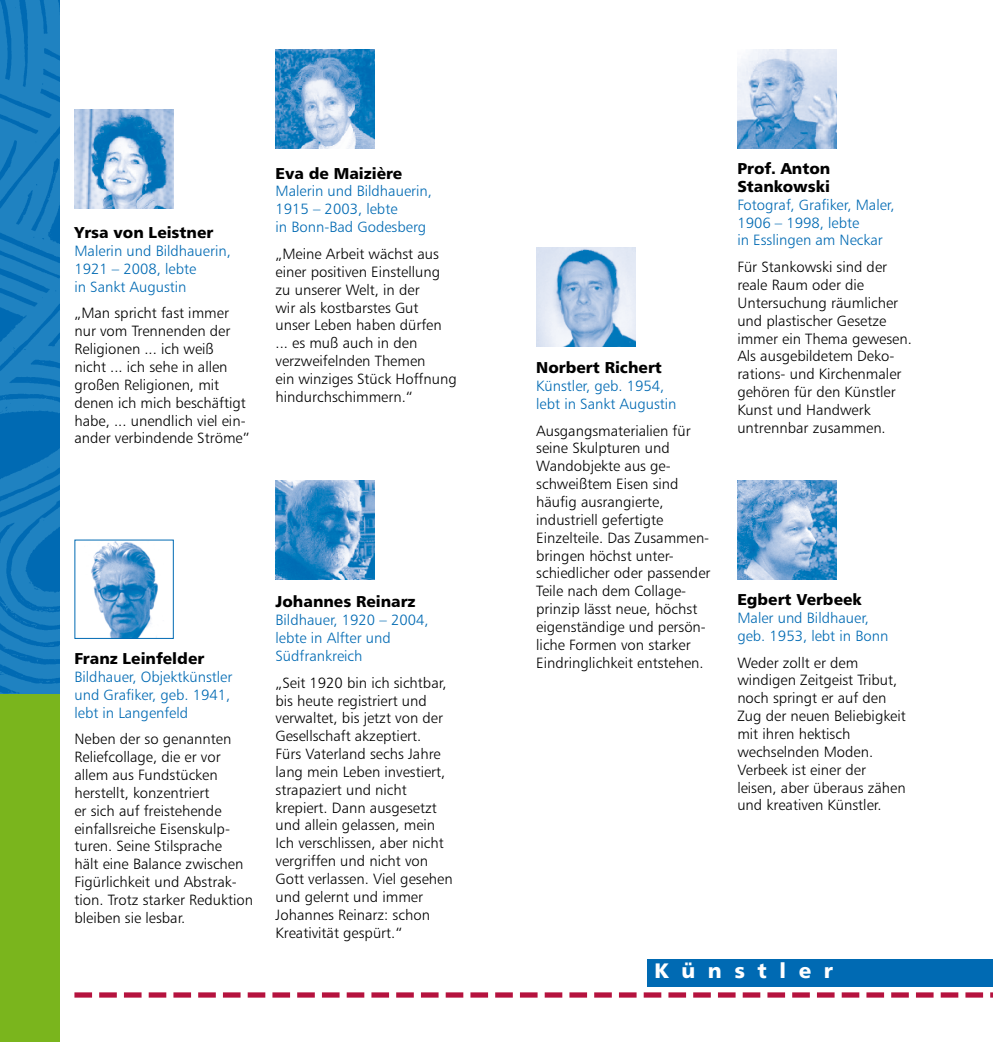
<style>
.page{position:relative;width:993px;height:1042px;background:#fff}
.page>*{position:absolute;margin:0;border:0;box-sizing:border-box;transform-origin:0 0}
.t1{font:21px "Humanist 777 BT Black B";letter-spacing:.6em;color:#fff}
.t2{font:15.75px/17.8px "Humanist 777 BT Black B";color:#000}
.t3{font:14.88px/17.8px "Humanist 777 BT Light B";color:#000}
.t4{font:14.88px/17.8px "Humanist 777 BT Light B";color:#006ab3}
</style>
<div class="page">
<div style="left:647px;top:959px;width:345px;height:27px;background:#006ab3"></div>
<img style="left:74px;top:109px;width:100px;height:99px">
<img style="left:275px;top:50px;width:99px;height:99px">
<img style="left:275px;top:480px;width:99px;height:100px">
<img style="left:536px;top:247px;width:99px;height:99px">
<img style="left:737px;top:480px;width:99px;height:99px">
<img style="left:737px;top:50px;width:99px;height:99px">
<img style="left:0;top:0;width:59px;height:694px">
<div style="left:0;top:694px;width:60px;height:348px;background:#7ab51d"></div>
<svg style="left:74px;top:992px;width:918px;height:5px"></svg>
<img style="left:91px;top:542px;width:67px;height:95px">
<div style="left:74px;top:540px;width:100px;height:99px;border:1px solid #006ab3"></div>
<p class="t2" style="left:74px;top:223px;width:140px">Yrsa von Leistner</p>
<p class="t4" style="left:74px;top:242px;width:158px">Malerin und Bildhauerin,<br>1921 – 2008, lebte<br>in Sankt Augustin</p>
<p class="t3" style="left:74px;top:304px;width:177px">„Man spricht fast immer nur vom Trennenden der<br>Religionen ... ich weiß<br>nicht ... ich sehe in allen großen Religionen, mit denen ich mich beschäftigt habe, ... unendlich viel ein&shy;ander verbindende Ströme”</p>
<p class="t2" style="left:275px;top:164px;width:128px">Eva de Maizière</p>
<p class="t4" style="left:275px;top:182px;width:158px">Malerin und Bildhauerin,<br>1915 – 2003, lebte<br>in Bonn-Bad Godesberg</p>
<p class="t3" style="left:275px;top:245px;width:183px">„Meine Arbeit wächst aus einer positiven Einstellung zu unserer Welt, in der<br>wir als kostbarstes Gut unser Leben haben dürfen ... es muß auch in den verzweifelnden Themen<br>ein winziges Stück Hoffnung hindurchschimmern.“</p>
<p class="t2" style="left:74px;top:649px;width:131px">Franz Leinfelder</p>
<p class="t4" style="left:74px;top:667px;width:159px">Bildhauer, Objektkünstler und Grafiker, geb. 1941, lebt in Langenfeld</p>
<p class="t3" style="left:74px;top:730px;width:180px">Neben der so genannten<br>Reliefcollage, die er vor allem aus Fundstücken herstellt, konzentriert<br>er sich auf freistehende einfallsreiche Eisenskulp&shy;turen. Seine Stilsprache<br>hält eine Balance zwischen<br>Figürlichkeit und Abstrak&shy;tion. Trotz starker Reduktion bleiben sie lesbar.</p>
<p class="t2" style="left:275px;top:592px;width:141px">Johannes Reinarz</p>
<p class="t4" style="left:275px;top:611px;width:154px">Bildhauer, 1920 – 2004, lebte in Alfter und<br>Südfrankreich</p>
<p class="t3" style="left:275px;top:673px;width:179px">„Seit 1920 bin ich sichtbar, bis heute registriert und verwaltet, bis jetzt von der<br>Gesellschaft akzeptiert.<br>Fürs Vaterland sechs Jahre lang mein Leben investiert, strapaziert und nicht krepiert. Dann ausgesetzt und allein gelassen, mein<br>Ich verschlissen, aber nicht vergriffen und nicht von<br>Gott verlassen. Viel gesehen und gelernt und immer<br>Johannes Reinarz: schon<br>Kreativität gespürt.“</p>
<p class="t2" style="left:536px;top:358px;width:127px">Norbert Richert</p>
<p class="t4" style="left:536px;top:377px;width:142px">Künstler, geb. 1954, lebt in Sankt Augustin</p>
<p class="t3" style="left:536px;top:421px;width:176px">Ausgangsmaterialien für seine Skulpturen und<br>Wandobjekte aus ge&shy;schweißtem Eisen sind häufig ausrangierte, industriell gefertigte<br>Einzelteile. Das Zusammen&shy;bringen höchst unter&shy;schiedlicher oder passender<br>Teile nach dem Collage&shy;prinzip lässt neue, höchst eigenständige und persön&shy;liche Formen von starker<br>Eindringlichkeit entstehen.</p>
<p class="t2" style="left:737px;top:159px;width:94px">Prof. Anton<br>Stankowski</p>
<p class="t4" style="left:737px;top:195px;width:159px">Fotograf, Grafiker, Maler,<br>1906 – 1998, lebte<br>in Esslingen am Neckar</p>
<p class="t3" style="left:737px;top:258px;width:176px">Für Stankowski sind der reale Raum oder die<br>Untersuchung räumlicher und plastischer Gesetze immer ein Thema gewesen.<br>Als ausgebildetem Deko&shy;rations- und Kirchenmaler gehören für den Künstler<br>Kunst und Handwerk untrennbar zusammen.</p>
<p class="t2" style="left:737px;top:590px;width:126px">Egbert Verbeek</p>
<p class="t4" style="left:737px;top:608px;width:152px">Maler und Bildhauer, geb. 1953, lebt in Bonn</p>
<p class="t3" style="left:737px;top:653px;width:170px">Weder zollt er dem windigen Zeitgeist Tribut, noch springt er auf den<br>Zug der neuen Beliebigkeit mit ihren hektisch wechselnden Moden.<br>Verbeek ist einer der leisen, aber überaus zähen und kreativen Künstler.</p>
<h1 class="t1" style="left:654px;top:957px;width:180px">Künstler</h1>
</div>
